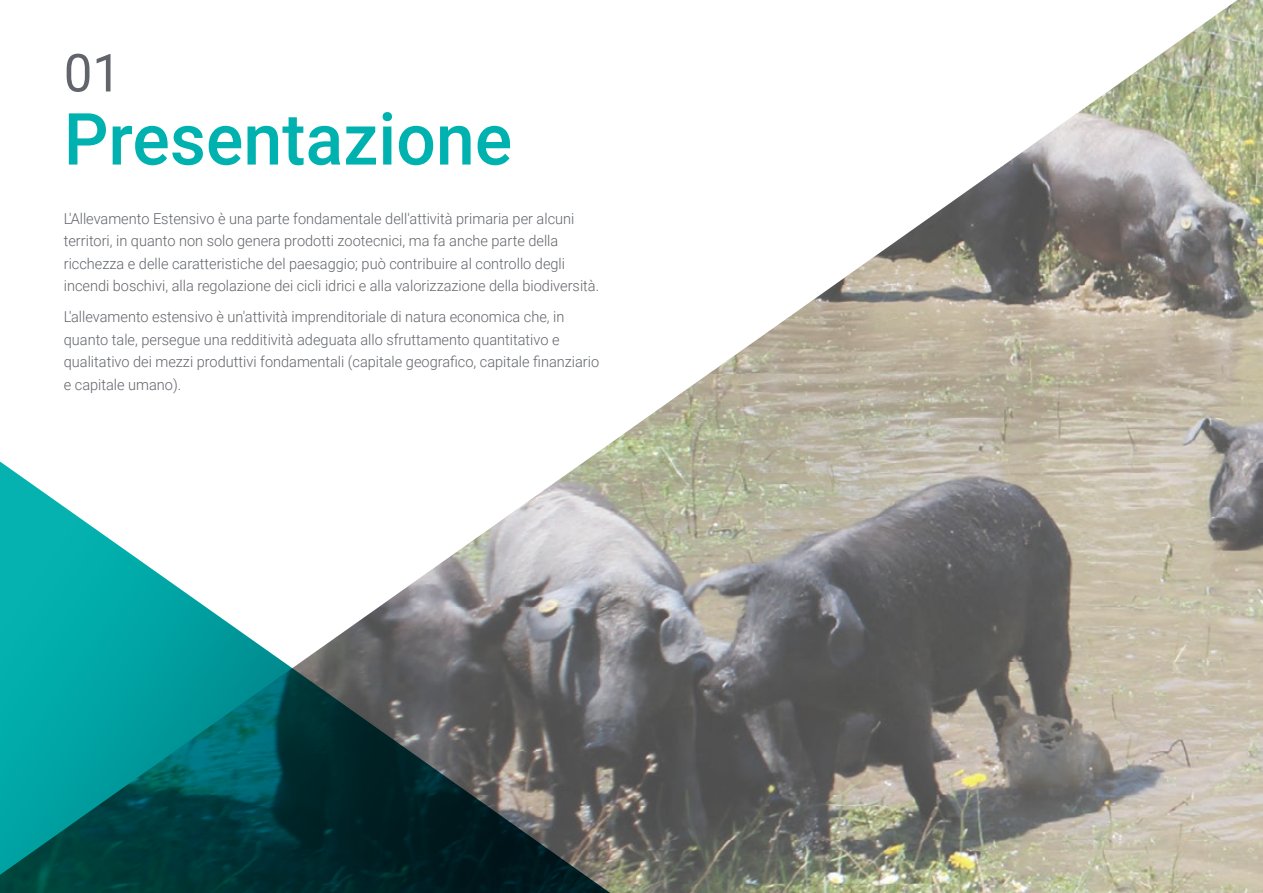
<style>
.page{position:relative;width:1263px;height:893px;background:#fff}
.page>*{position:absolute;margin:0;border:0;box-sizing:border-box;transform-origin:0 0}
.t1{font:500 72px "Roboto";color:#00b2af}
.t2{font:52.5px "Roboto";color:#61646a}
.t3{font:300 15px/22.5px "Roboto";color:#61646a}
</style>
<div class="page">
<img style="left:607px;top:0;width:656px;height:893px">
<svg style="left:0;top:446px;width:640px;height:447px"></svg>
<h2 class="t2" style="left:64px;top:36px;width:59px">01</h2>
<h1 class="t1" style="left:64px;top:89px;width:450px">Presentazione</h1>
<p class="t3" style="left:64px;top:207px;width:537px">L'Allevamento Estensivo è una parte fondamentale dell'attività primaria per alcuni territori, in quanto non solo genera prodotti zootecnici, ma fa anche parte della ricchezza e delle caratteristiche del paesaggio; può contribuire al controllo degli incendi boschivi, alla regolazione dei cicli idrici e alla valorizzazione della biodiversità.</p>
<p class="t3" style="left:64px;top:305px;width:537px">L'allevamento estensivo è un'attività imprenditoriale di natura economica che, in quanto tale, persegue una redditività adeguata allo sfruttamento quantitativo e qualitativo dei mezzi produttivi fondamentali (capitale geografico, capitale finanziario e capitale umano).</p>
</div>
